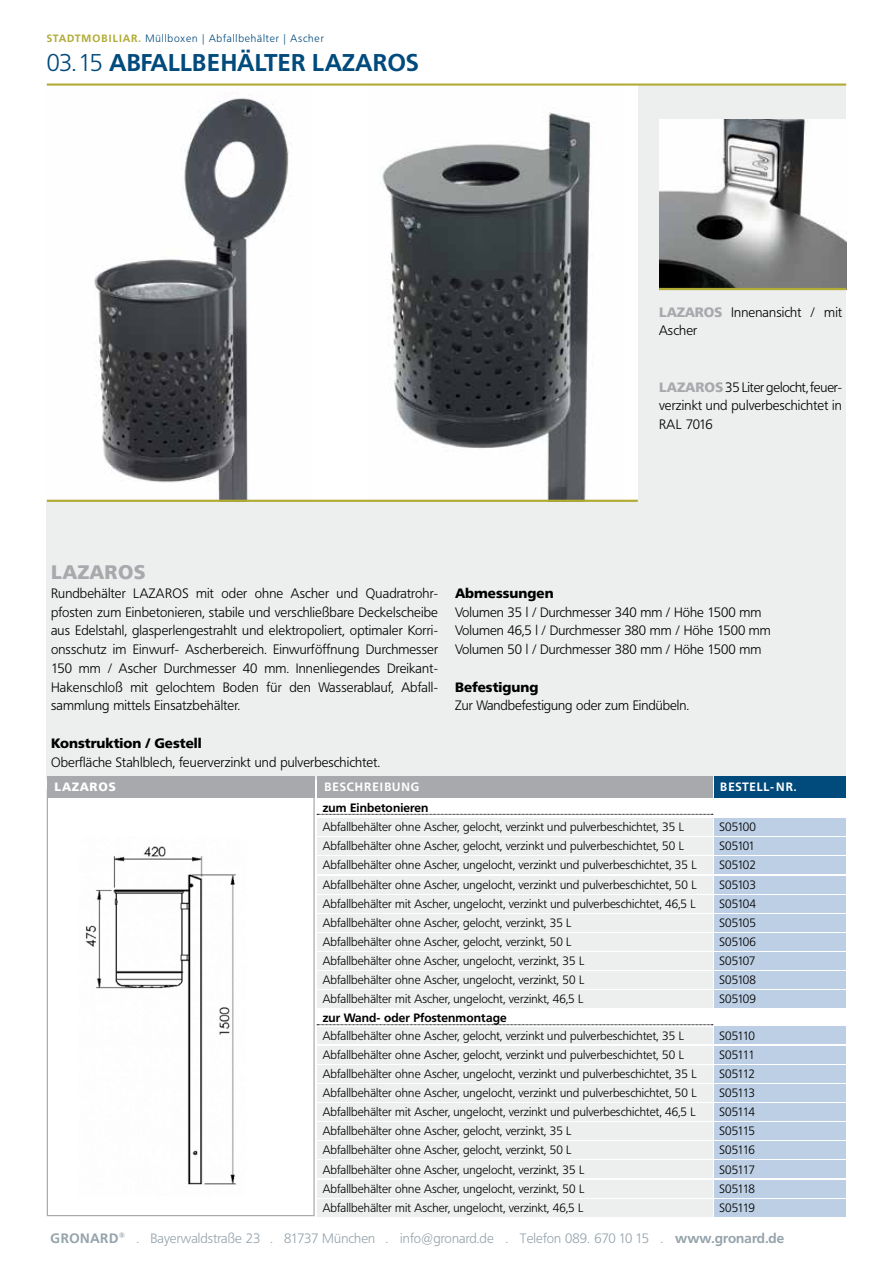
<style>
.page{position:relative;width:893px;height:1263px;background:#fff}
.page>*{position:absolute;margin:0;border:0;box-sizing:border-box;transform-origin:0 0}
.t1{font:700 24px "Frutiger BQ";color:#004a7c}
.t2{font:900 19.5px "Frutiger BQ";color:#a7a9ac}
.t3{font:300 13.5px/18.8px "Frutiger BQ";color:#000;text-align:justify}
.t4{font:300 13.5px "Frutiger BQ";letter-spacing:.01em;color:#95a3ab}
.t5{font:900 13.5px "Frutiger BQ";color:#000}
.t6{font:900 13.5px "Frutiger BQ";color:#a7a9ac}
.t7{font:700 13.5px "Frutiger BQ";color:#95a3ab}
.t8{font:300 12px "Frutiger BQ";letter-spacing:.01em;color:#000}
.t9{font:700 12px "Frutiger BQ";letter-spacing:.01em;color:#000}
.t10{font:700 12px "Frutiger BQ";letter-spacing:.09em;color:#fff}
.t11{font:900 12px "Frutiger BQ";color:#fff}
.t12{font:300 10.5px "Frutiger BQ";letter-spacing:.08em;color:#004a7c}
.s1{font-weight:700;color:#b2ab36}
.s2{font-weight:300}
.s3{font-weight:700}
</style>
<div class="page">
<div style="left:47px;top:85px;width:799px;height:694px;background:#edeeee"></div>
<div style="left:47px;top:85px;width:591px;height:417px;background:#fff"></div>
<img style="left:47px;top:98px;width:266px;height:402px">
<img style="left:659px;top:119px;width:187px;height:169px">
<img style="left:369px;top:112px;width:255px;height:388px">
<hr style="left:47px;top:500px;width:591px;height:2px;background:#b2ab36">
<hr style="left:659px;top:288px;width:187px;height:2px;background:#b2ab36">
<div style="left:714px;top:819px;width:132px;height:17px;background:#bdcfe4"></div>
<div style="left:714px;top:1027px;width:132px;height:17px;background:#bdcfe4"></div>
<div style="left:714px;top:914px;width:132px;height:17px;background:#bdcfe4"></div>
<div style="left:714px;top:1123px;width:132px;height:17px;background:#bdcfe4"></div>
<div style="left:714px;top:857px;width:132px;height:17px;background:#bdcfe4"></div>
<div style="left:714px;top:1065px;width:132px;height:17px;background:#bdcfe4"></div>
<div style="left:714px;top:952px;width:132px;height:17px;background:#bdcfe4"></div>
<div style="left:714px;top:1161px;width:132px;height:17px;background:#bdcfe4"></div>
<div style="left:714px;top:838px;width:132px;height:17px;background:#bdcfe4"></div>
<div style="left:714px;top:1046px;width:132px;height:17px;background:#bdcfe4"></div>
<div style="left:714px;top:933px;width:132px;height:17px;background:#bdcfe4"></div>
<div style="left:714px;top:1142px;width:132px;height:17px;background:#bdcfe4"></div>
<div style="left:714px;top:876px;width:132px;height:17px;background:#bdcfe4"></div>
<div style="left:714px;top:1084px;width:132px;height:17px;background:#bdcfe4"></div>
<div style="left:714px;top:972px;width:132px;height:17px;background:#bdcfe4"></div>
<div style="left:714px;top:1180px;width:132px;height:17px;background:#bdcfe4"></div>
<div style="left:714px;top:895px;width:132px;height:17px;background:#bdcfe4"></div>
<div style="left:714px;top:1103px;width:132px;height:17px;background:#bdcfe4"></div>
<div style="left:714px;top:991px;width:132px;height:17px;background:#bdcfe4"></div>
<div style="left:714px;top:1199px;width:132px;height:17px;background:#bdcfe4"></div>
<div style="left:714px;top:776px;width:132px;height:21px;background:#004a7c"></div>
<div style="left:317px;top:776px;width:395px;height:21px;background:#a7a9ac"></div>
<div style="left:317px;top:819px;width:395px;height:17px;background:#edeeee"></div>
<div style="left:317px;top:1027px;width:395px;height:17px;background:#edeeee"></div>
<div style="left:317px;top:914px;width:395px;height:17px;background:#edeeee"></div>
<div style="left:317px;top:1123px;width:395px;height:17px;background:#edeeee"></div>
<div style="left:317px;top:857px;width:395px;height:17px;background:#edeeee"></div>
<div style="left:317px;top:1065px;width:395px;height:17px;background:#edeeee"></div>
<div style="left:317px;top:952px;width:395px;height:17px;background:#edeeee"></div>
<div style="left:317px;top:1161px;width:395px;height:17px;background:#edeeee"></div>
<div style="left:317px;top:838px;width:395px;height:17px;background:#edeeee"></div>
<div style="left:317px;top:1046px;width:395px;height:17px;background:#edeeee"></div>
<div style="left:317px;top:933px;width:395px;height:17px;background:#edeeee"></div>
<div style="left:317px;top:1142px;width:395px;height:17px;background:#edeeee"></div>
<div style="left:317px;top:876px;width:395px;height:17px;background:#edeeee"></div>
<div style="left:317px;top:1084px;width:395px;height:17px;background:#edeeee"></div>
<div style="left:317px;top:972px;width:395px;height:17px;background:#edeeee"></div>
<div style="left:317px;top:1180px;width:395px;height:17px;background:#edeeee"></div>
<div style="left:317px;top:895px;width:395px;height:17px;background:#edeeee"></div>
<div style="left:317px;top:1103px;width:395px;height:17px;background:#edeeee"></div>
<div style="left:317px;top:991px;width:395px;height:17px;background:#edeeee"></div>
<div style="left:317px;top:1199px;width:395px;height:17px;background:#edeeee"></div>
<svg style="left:317px;top:814px;width:396px;height:1px"></svg>
<svg style="left:317px;top:1024px;width:396px;height:1px"></svg>
<div style="left:47px;top:789px;width:268px;height:427px;background:#fff;border:1px solid #a7a9ac"></div>
<div style="left:47px;top:776px;width:268px;height:21px;background:#a7a9ac"></div>
<img style="left:85px;top:846px;width:151px;height:339px">
<hr style="left:47px;top:84px;width:799px;height:2px;background:#b2ab36">
<p class="t12" style="left:47px;top:33px;width:278px"><span class="s1">stadtmobiliar.</span> Müllboxen | Abfallbehälter | Ascher</p>
<h1 class="t1" style="left:47px;top:48px;width:371px"><span class="s2">03.15</span> abfallbe hälter lazaros</h1>
<p class="t6" style="left:659px;top:304px;width:10px">LAZAROS</p>
<p class="t3" style="left:731px;top:303px;width:112px">Innenansicht / mit</p>
<p class="t3" style="left:659px;top:321px;width:40px">Ascher</p>
<p class="t3" style="left:659px;top:378px;width:184px;text-indent:66px">35 Liter gelocht, feuer&shy;verzinkt und pulverbeschichtet in RAL 7016</p>
<p class="t6" style="left:659px;top:379px;width:10px">LAZAROS</p>
<h2 class="t2" style="left:51px;top:561px;width:15px">LAZAROS</h2>
<p class="t3" style="left:51px;top:584px;width:388px">Rundbehälter LAZAROS mit oder ohne Ascher und Quadratrohr&shy;pfosten zum Einbetonieren, stabile und verschließbare Deckelscheibe aus Edelstahl, glasperlengestrahlt und elektropoliert, optimaler Korri&shy;onsschutz im Einwurf- Ascherbereich. Einwurföffnung Durchmesser 150 mm / Ascher Durchmesser 40 mm. Innenliegendes Dreikant-Hakenschloß mit gelochtem Boden für den Wasserablauf, Abfall&shy;sammlung mittels Einsatzbehälter.</p>
<p class="t5" style="left:51px;top:735px;width:152px">KONSTRUKTION / GESTELL</p>
<p class="t3" style="left:51px;top:753px;width:330px">Oberfläche Stahlblech, feuerverzinkt und pulverbeschichtet.</p>
<p class="t5" style="left:455px;top:585px;width:100px">ABMESSUNGEN</p>
<p class="t3" style="left:455px;top:603px;width:317px;text-align:left">Volumen 35 l / Durchmesser 340 mm / Höhe 1500 mm<br>Volumen 46,5 l / Durchmesser 380 mm / Höhe 1500 mm<br>Volumen 50 l / Durchmesser 380 mm / Höhe 1500 mm</p>
<p class="t5" style="left:455px;top:679px;width:85px">BEFESTIGUNG</p>
<p class="t3" style="left:455px;top:696px;width:236px">Zur Wandbefestigung oder zum Eindübeln.</p>
<p class="t11" style="left:54px;top:780px;width:10px">LAZAROS</p>
<p class="t10" style="left:324px;top:780px;width:8px">bes</p>
<p class="t10" style="left:347px;top:780px;width:47px">chreibun</p>
<p class="t10" style="left:411px;top:780px;width:10px">g</p>
<p class="t10" style="left:720px;top:780px;width:78px">Bestell-nr.</p>
<p class="t8" style="left:323px;top:820px;width:363px">Abfallbehälter ohne Ascher, gelocht, verzinkt und pulverbeschichtet, 35 L</p>
<p class="t9" style="left:323px;top:800px;width:107px">zum Einbetonieren</p>
<p class="t8" style="left:719px;top:820px;width:38px">S05100</p>
<p class="t8" style="left:323px;top:839px;width:363px">Abfallbehälter ohne Ascher, gelocht, verzinkt und pulverbeschichtet, 50 L</p>
<p class="t8" style="left:719px;top:839px;width:37px">S05101</p>
<p class="t8" style="left:323px;top:858px;width:376px">Abfallbehälter ohne Ascher, ungelocht, verzinkt und pulverbeschichtet, 35 L</p>
<p class="t8" style="left:719px;top:858px;width:38px">S05102</p>
<p class="t8" style="left:323px;top:877px;width:376px">Abfallbehälter ohne Ascher, ungelocht, verzinkt und pulverbeschichtet, 50 L</p>
<p class="t8" style="left:719px;top:877px;width:38px">S05103</p>
<p class="t8" style="left:323px;top:897px;width:375px">Abfallbehälter mit Ascher, ungelocht, verzinkt und pulverbeschichtet, 46,5 L</p>
<p class="t8" style="left:719px;top:897px;width:38px">S05104</p>
<p class="t8" style="left:323px;top:916px;width:251px">Abfallbehälter ohne Ascher, gelocht, verzinkt, 35 L</p>
<p class="t8" style="left:719px;top:916px;width:38px">S05105</p>
<p class="t8" style="left:323px;top:935px;width:251px">Abfallbehälter ohne Ascher, gelocht, verzinkt, 50 L</p>
<p class="t8" style="left:719px;top:935px;width:38px">S05106</p>
<p class="t8" style="left:323px;top:954px;width:263px">Abfallbehälter ohne Ascher, ungelocht, verzinkt, 35 L</p>
<p class="t8" style="left:719px;top:954px;width:37px">S05107</p>
<p class="t8" style="left:323px;top:973px;width:263px">Abfallbehälter ohne Ascher, ungelocht, verzinkt, 50 L</p>
<p class="t8" style="left:719px;top:973px;width:38px">S05108</p>
<p class="t8" style="left:323px;top:992px;width:262px">Abfallbehälter mit Ascher, ungelocht, verzinkt, 46,5 L</p>
<p class="t8" style="left:719px;top:992px;width:38px">S05109</p>
<p class="t9" style="left:323px;top:1011px;width:185px">zur Wand- oder Pfostenmontage</p>
<p class="t8" style="left:323px;top:1028px;width:363px">Abfallbehälter ohne Ascher, gelocht, verzinkt und pulverbeschichtet, 35 L</p>
<p class="t8" style="left:719px;top:1028px;width:37px">S05110</p>
<p class="t8" style="left:323px;top:1047px;width:363px">Abfallbehälter ohne Ascher, gelocht, verzinkt und pulverbeschichtet, 50 L</p>
<p class="t8" style="left:719px;top:1047px;width:37px">S05111</p>
<p class="t8" style="left:323px;top:1067px;width:376px">Abfallbehälter ohne Ascher, ungelocht, verzinkt und pulverbeschichtet, 35 L</p>
<p class="t8" style="left:719px;top:1067px;width:37px">S05112</p>
<p class="t8" style="left:323px;top:1086px;width:376px">Abfallbehälter ohne Ascher, ungelocht, verzinkt und pulverbeschichtet, 50 L</p>
<p class="t8" style="left:719px;top:1086px;width:37px">S05113</p>
<p class="t8" style="left:323px;top:1105px;width:375px">Abfallbehälter mit Ascher, ungelocht, verzinkt und pulverbeschichtet, 46,5 L</p>
<p class="t8" style="left:719px;top:1105px;width:37px">S05114</p>
<p class="t8" style="left:323px;top:1124px;width:251px">Abfallbehälter ohne Ascher, gelocht, verzinkt, 35 L</p>
<p class="t8" style="left:719px;top:1124px;width:37px">S05115</p>
<p class="t8" style="left:323px;top:1143px;width:251px">Abfallbehälter ohne Ascher, gelocht, verzinkt, 50 L</p>
<p class="t8" style="left:719px;top:1143px;width:37px">S05116</p>
<p class="t8" style="left:323px;top:1162px;width:263px">Abfallbehälter ohne Ascher, ungelocht, verzinkt, 35 L</p>
<p class="t8" style="left:719px;top:1162px;width:37px">S05117</p>
<p class="t8" style="left:323px;top:1181px;width:263px">Abfallbehälter ohne Ascher, ungelocht, verzinkt, 50 L</p>
<p class="t8" style="left:719px;top:1181px;width:37px">S05118</p>
<p class="t8" style="left:323px;top:1201px;width:262px">Abfallbehälter mit Ascher, ungelocht, verzinkt, 46,5 L</p>
<p class="t8" style="left:719px;top:1201px;width:37px">S05119</p>
<p class="t7" style="left:51px;top:1230px;width:11px">GRO</p>
<p class="t7" style="left:80px;top:1230px;width:21px">NARD</p>
<p class="t4" style="left:119px;top:1230px;width:667px"><sup>®</sup> . Bayerwaldstraße 23 . 81737 München . info@gronard.de . Telefon 089. 670 10 15 . <span class="s3">www.gronard.de</span></p>
</div>
